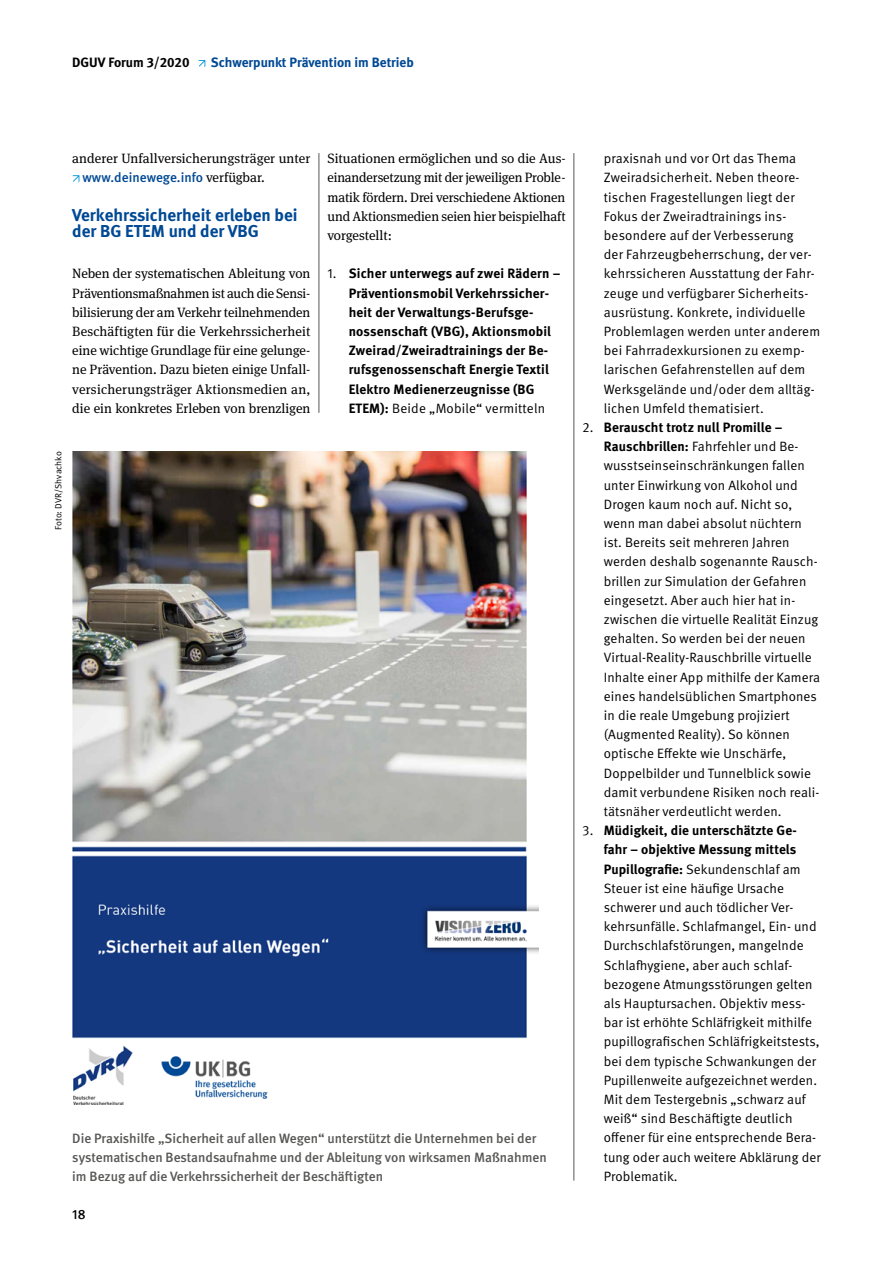
<style>
.page{position:relative;width:893px;height:1263px;background:#fff}
.page>*{position:absolute;margin:0;border:0;box-sizing:border-box;transform-origin:0 0}
.t1{font:700 17.25px/16.5px "DGUV Meta";color:#004994}
.t2{font:13.5px/19.2px "DGUV Meta";letter-spacing:.01em;color:#000}
.Fließtext_book_9pt{font:13.5px/19.2px "DGUV Meta Serif";color:#000;text-align:justify}
.t3{font:700 13.5px/19.2px "DGUV Meta";letter-spacing:.015em;color:#000}
.t4{font:500 13.5px/19.2px "DGUV Meta";color:#575756}
.t5{font:700 13.5px "DGUV Meta";color:#004994}
.t6{font:500 13.5px "DGUV Meta";color:#000}
.t7{font:9px "DGUV Meta";letter-spacing:.005em;color:#000}
.s1{font-family:"DGUV Meta";font-weight:500;color:#004994}
.s2{font-weight:400}
.s3{font-weight:700}
</style>
<div class="page">
<svg style="left:198px;top:60px;width:7px;height:7px"></svg>
<hr style="left:574px;top:153px;width:1px;height:1027px;background:#575756">
<svg style="left:72px;top:175px;width:7px;height:7px"></svg>
<hr style="left:319px;top:153px;width:1px;height:260px;background:#575756">
<img style="left:72px;top:451px;width:467px;height:653px">
<p class="t3" style="left:72px;top:53px;width:119px">DGUV Forum 3/2020</p>
<p class="t5" style="left:211px;top:54px;width:204px">Schwerpunkt Prävention im Betrieb</p>
<p class="Fließtext_book_9pt" style="left:82px;top:149px;width:229px;text-indent:-10px">anderer Unfallversicherungsträger unter <span class="s1">www.deinewege.info</span> verfügbar.</p>
<h4 class="t1" style="left:72px;top:207px;width:227px">Verkehrssicherheit erleben bei der BG ETEM und der VBG</h4>
<p class="Fließtext_book_9pt" style="left:72px;top:264px;width:240px">Neben der systematischen Ableitung von Präventionsmaßnahmen ist auch die Sensi&shy;bilisierung der am Verkehr teilnehmenden Beschäftigten für die Verkehrssicherheit eine wichtige Grundlage für eine gelunge&shy;ne Prävention. Dazu bieten einige Unfall&shy;versicherungsträger Aktionsmedien an, die ein konkretes Erleben von brenzligen</p>
<p class="t7" style="left:53px;top:530px;width:80px;rotate:-90deg">Foto: DVR/Shvachko</p>
<p class="Fließtext_book_9pt" style="left:327px;top:149px;width:240px">Situationen ermöglichen und so die Aus&shy;einandersetzung mit der jeweiligen Proble&shy;matik fördern. Drei verschiedene Aktionen und Aktionsmedien seien hier beispielhaft vorgestellt:</p>
<p class="t3" style="left:349px;top:264px;width:213px;text-indent:-21px"><span class="s2">1.</span> Sicher unterwegs auf zwei Rädern – Präventionsmobil Verkehrssicher&shy;heit der Verwaltungs-Berufsge&shy;nossenschaft (VBG), Aktionsmobil Zweirad/Zweiradtrainings der Be&shy;rufsgenossenschaft Energie Textil Elektro Medienerzeugnisse (BG ETEM): <span class="s2">Beide „Mobile“ vermitteln</span></p>
<p class="t4" style="left:72px;top:1129px;width:476px">Die Praxishilfe „Sicherheit auf allen Wegen“ unterstützt die Unternehmen bei der systematischen Bestandsaufnahme und der Ableitung von wirksamen Maßnahmen im Bezug auf die Verkehrssicherheit der Beschäftigten</p>
<p class="t6" style="left:72px;top:1207px;width:15px">18</p>
<p class="t2" style="left:604px;top:149px;width:218px">praxisnah und vor Ort das Thema Zweiradsicherheit. Neben theore&shy;tischen Fragestellungen liegt der Fokus der Zweiradtrainings ins&shy;besondere auf der Verbesserung<br>der Fahrzeugbeherrschung, der ver&shy;kehrssicheren Ausstattung der Fahr&shy;zeuge und verfügbarer Sicherheits&shy;ausrüstung. Konkrete, individuelle Problemlagen werden unter anderem bei Fahrradexkursionen zu exemp&shy;larischen Gefahrenstellen auf dem Werksgelände und/oder dem alltäg&shy;lichen Umfeld thematisiert.</p>
<p class="t2" style="left:604px;top:418px;width:218px;text-indent:-21px">2. <span class="s3">Berauscht trotz null Promille – Rauschbrillen:</span> Fahrfehler und Be&shy;wusstseinseinschränkungen fallen unter Einwirkung von Alkohol und Drogen kaum noch auf. Nicht so, wenn man dabei absolut nüchtern ist. Bereits seit mehreren Jahren werden deshalb sogenannte Rausch&shy;brillen zur Simulation der Gefahren eingesetzt. Aber auch hier hat in&shy;zwischen die virtuelle Realität Einzug gehalten. So werden bei der neuen Virtual-Reality-Rauschbrille virtuelle Inhalte einer App mithilfe der Kamera eines handelsüblichen Smartphones in die reale Umgebung projiziert (Augmented Reality). So können optische Effekte wie Unschärfe, Doppelbilder und Tunnelblick sowie damit verbundene Risiken noch reali&shy;tätsnäher verdeutlicht werden.</p>
<p class="t2" style="left:604px;top:821px;width:218px;text-indent:-21px">3. <span class="s3">Müdigkeit, die unterschätzte Ge&shy;fahr – objektive Messung mittels Pupillografie:</span> Sekundenschlaf am Steuer ist eine häufige Ursache schwerer und auch tödlicher Ver&shy;kehrsunfälle. Schlafmangel, Ein- und Durchschlafstörungen, mangelnde Schlafhygiene, aber auch schlaf&shy;bezogene Atmungsstörungen gelten als Hauptursachen. Objektiv mess&shy;bar ist erhöhte Schläfrigkeit mithilfe pupillografischen Schläfrigkeitstests, bei dem typische Schwankungen der Pupillenweite aufgezeichnet werden.<br>Mit dem Testergebnis „schwarz auf weiß“ sind Beschäftigte deutlich offener für eine entsprechende Bera&shy;tung oder auch weitere Abklärung der Problematik.</p>
</div>
